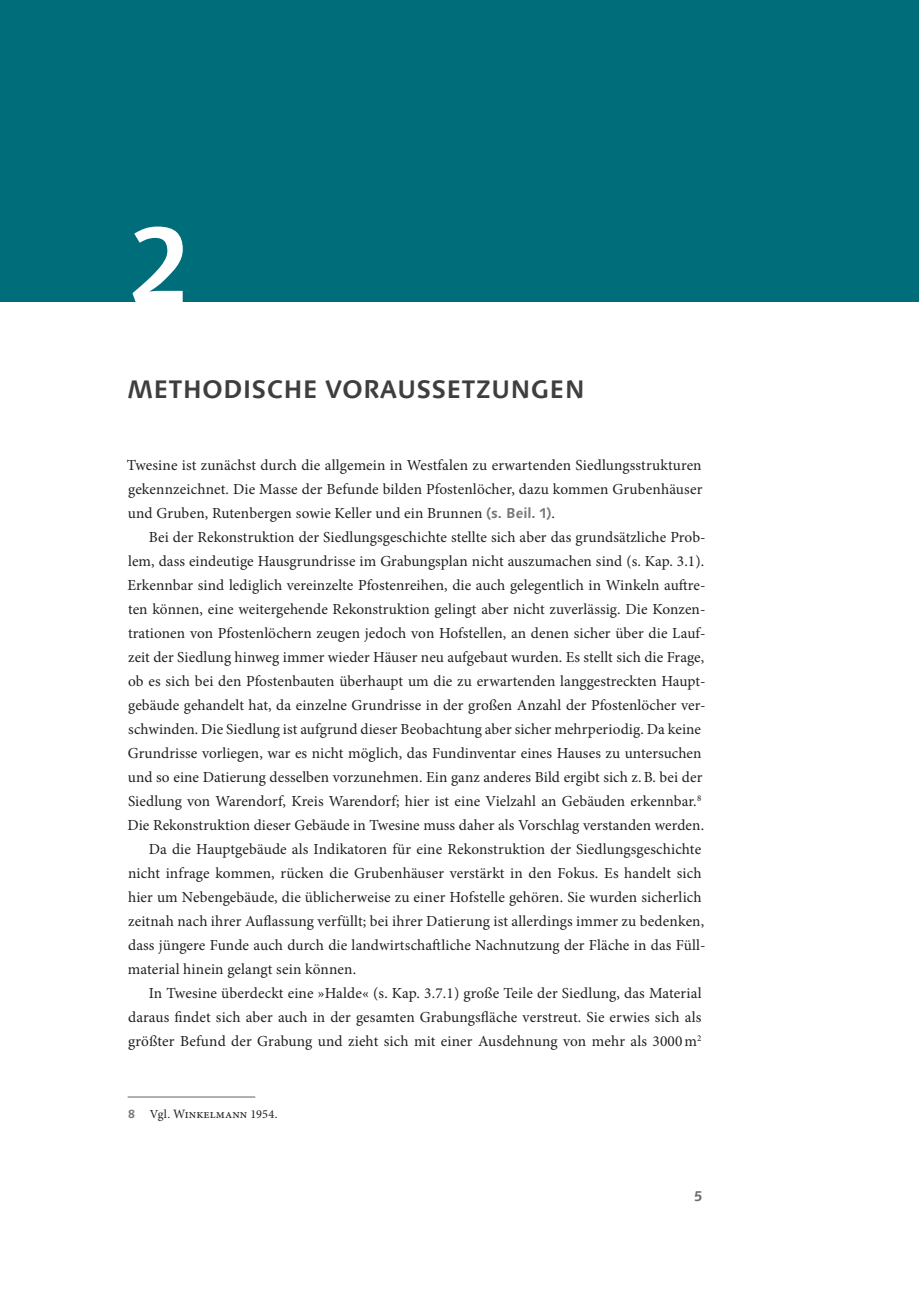
<style>
.page{position:relative;width:919px;height:1289px;background:#fff}
.page>*{position:absolute;margin:0;border:0;box-sizing:border-box;transform-origin:0 0}
.t1{font:700 108px "Linotype Syntax Com";color:#fff}
.t2{font:700 25.5px "Linotype Syntax Com";letter-spacing:.005em;color:#3e3e3f}
.t3{font:15.3px/24px "Minion Pro";letter-spacing:.005em;color:#231f20;text-align:justify}
.t4{font:700 14.25px "Linotype Syntax Com";color:#6c6d70}
.t5{font:12.75px "Minion Pro";letter-spacing:.01em;color:#231f20}
.s1{font-family:"Linotype Syntax Com";font-weight:700;font-size:14.25px;color:#76787b}
.s2{font-family:"Linotype Syntax Com";font-weight:700;font-size:11.85px;color:#76787b}
.s3{font-size:12.3px}
</style>
<div class="page">
<div style="left:1px;top:0;width:917px;height:302px;background:#006e7a"></div>
<hr style="left:128px;top:1096px;width:127px;height:1px;background:#636366">
<h1 class="t1" style="left:127px;top:196px;width:64px">2</h1>
<h2 class="t2" style="left:128px;top:373px;width:458px">METHODISCHE VORAUSSETZUNGEN</h2>
<p class="t3" style="left:127px;top:453px;width:577px">Twesine ist zunächst durch die allgemein in Westfalen zu erwartenden Siedlungsstrukturen gekennzeichnet. Die Masse der Befunde bilden Pfostenlöcher, dazu kommen Grubenhäuser und Gruben, Rutenbergen sowie Keller und ein Brunnen <span class="s1">(s. Beil. 1)</span>.</p>
<p class="t3" style="left:149px;top:525px;width:558px">Bei der Rekonstruktion der Siedlungsgeschichte stellte sich aber das grundsätzliche Prob-</p>
<p class="t3" style="left:128px;top:549px;width:577px">lem, dass eindeutige Hausgrundrisse im Grabungsplan nicht auszumachen sind (s. Kap. 3.1).</p>
<p class="t3" style="left:127px;top:573px;width:579px">Erkennbar sind lediglich vereinzelte Pfostenreihen, die auch gelegentlich in Winkeln auftre-</p>
<p class="t3" style="left:128px;top:597px;width:579px">ten können, eine weitergehende Rekonstruktion gelingt aber nicht zuverlässig. Die Konzen-</p>
<p class="t3" style="left:128px;top:621px;width:579px">trationen von Pfostenlöchern zeugen jedoch von Hofstellen, an denen sicher über die Lauf-</p>
<p class="t3" style="left:128px;top:645px;width:577px">zeit der Siedlung hinweg immer wieder Häuser neu aufgebaut wurden. Es stellt sich die Frage,</p>
<p class="t3" style="left:128px;top:669px;width:579px">ob es sich bei den Pfostenbauten überhaupt um die zu erwartenden langgestreckten Haupt-</p>
<p class="t3" style="left:128px;top:693px;width:579px">gebäude gehandelt hat, da einzelne Grundrisse in der großen Anzahl der Pfostenlöcher ver-</p>
<p class="t3" style="left:128px;top:717px;width:574px">schwinden. Die Siedlung ist aufgrund dieser Beobachtung aber sicher mehrperiodig. Da keine</p>
<p class="t3" style="left:128px;top:741px;width:575px">Grundrisse vorliegen, war es nicht möglich, das Fundinventar eines Hauses zu untersuchen</p>
<p class="t3" style="left:128px;top:765px;width:576px">und so eine Datierung desselben vorzunehmen. Ein ganz anderes Bild ergibt sich z.B. bei der</p>
<p class="t3" style="left:128px;top:789px;width:575px">Siedlung von Warendorf, Kreis Warendorf; hier ist eine Vielzahl an Gebäuden erkennbar.<sup>8</sup></p>
<p class="t3" style="left:127px;top:813px;width:578px">Die Rekonstruktion dieser Gebäude in Twesine muss daher als Vorschlag verstanden werden.</p>
<p class="t3" style="left:149px;top:837px;width:554px">Da die Hauptgebäude als Indikatoren für eine Rekonstruktion der Siedlungsgeschichte</p>
<p class="t3" style="left:128px;top:861px;width:575px">nicht infrage kommen, rücken die Grubenhäuser verstärkt in den Fokus. Es handelt sich</p>
<p class="t3" style="left:128px;top:885px;width:575px">hier um Nebengebäude, die üblicherweise zu einer Hofstelle gehören. Sie wurden sicherlich</p>
<p class="t3" style="left:128px;top:909px;width:577px">zeitnah nach ihrer Auflassung verfüllt; bei ihrer Datierung ist allerdings immer zu bedenken,</p>
<p class="t3" style="left:128px;top:933px;width:579px">dass jüngere Funde auch durch die landwirtschaftliche Nachnutzung der Fläche in das Füll-</p>
<p class="t3" style="left:128px;top:957px;width:230px">material hinein gelangt sein können.</p>
<p class="t3" style="left:149px;top:981px;width:554px">In Twesine überdeckt eine »Halde« (s. Kap. 3.7.1) große Teile der Siedlung, das Material</p>
<p class="t3" style="left:128px;top:1005px;width:574px">daraus findet sich aber auch in der gesamten Grabungsfläche verstreut. Sie erwies sich als</p>
<p class="t3" style="left:128px;top:1029px;width:574px">größter Befund der Grabung und zieht sich mit einer Ausdehnung von mehr als 3000 m<sup>2</sup></p>
<p class="t5" style="left:128px;top:1105px;width:151px"><span class="s2">8</span> <span class="s3">Vgl.</span> Winkelmann <span class="s3">1954.</span></p>
<p class="t4" style="left:694px;top:1187px;width:10px">5</p>
</div>
